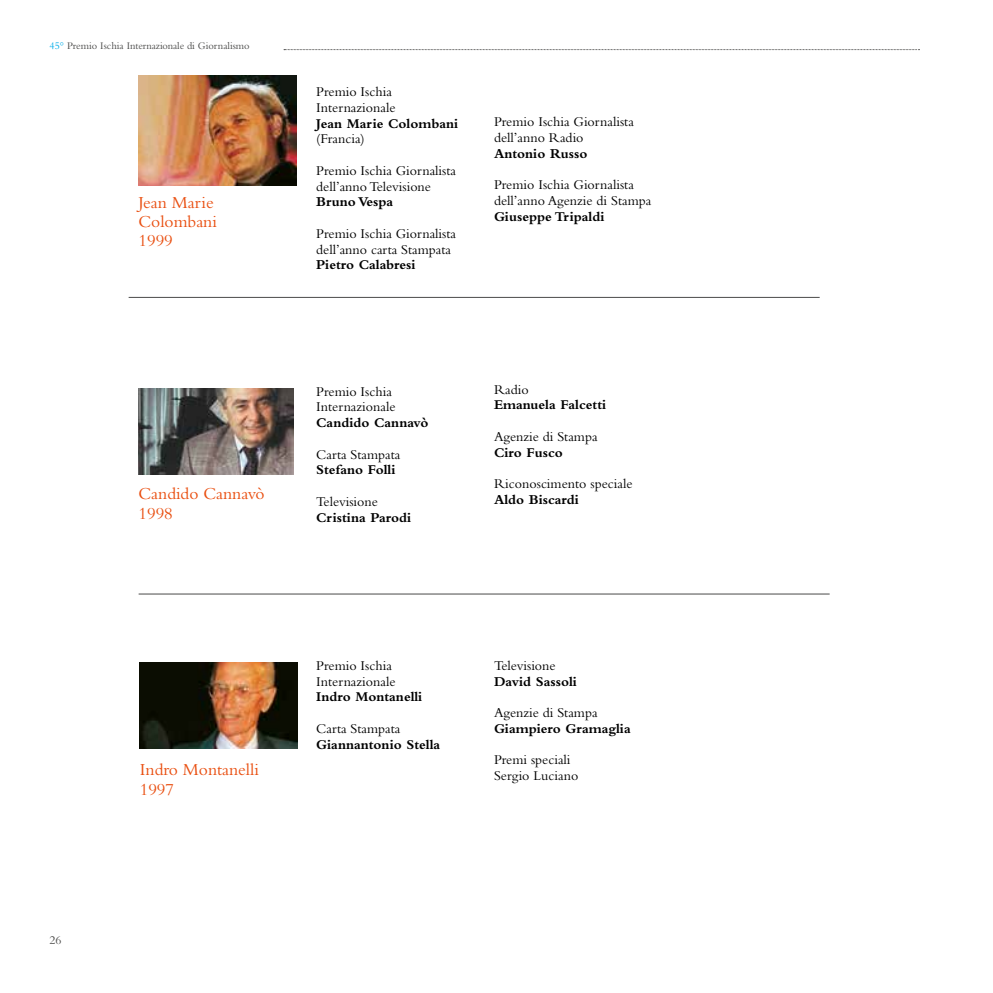
<style>
.page{position:relative;width:993px;height:993px;background:#fff}
.page>*{position:absolute;margin:0;border:0;box-sizing:border-box;transform-origin:0 0}
.t1{font:17.5px/19.2px "Bembo Std";color:#e94e0f}
.t2{font:14px/15.8px "Bembo Std";color:#000}
.t3{font:700 14px "Bembo Std";color:#000}
.t4{font:12.25px "Bembo Std";color:#4a4a49}
.t5{font:10.5px "Bembo Std";color:#4a4a49}
.s1{color:#00ace9}
</style>
<div class="page">
<svg style="left:284px;top:49px;width:635px;height:1px"></svg>
<img style="left:138px;top:388px;width:156px;height:86px">
<img style="left:140px;top:662px;width:157px;height:86px">
<img style="left:138px;top:75px;width:158px;height:111px">
<hr style="left:139px;top:593px;width:690px;height:1px;background:#4a4a49">
<hr style="left:129px;top:297px;width:690px;height:1px;background:#4a4a49">
<p class="t5" style="left:50px;top:39px;width:201px"><span class="s1">45°</span> Premio Ischia Internazionale di Giornalismo</p>
<p class="t1" style="left:138px;top:192px;width:80px">Jean Marie<br>Colombani<br>1999</p>
<p class="t1" style="left:138px;top:483px;width:127px">Candido Cannavò<br>1998</p>
<p class="t2" style="left:316px;top:83px;width:81px">Premio Ischia<br>Internazionale</p>
<p class="t3" style="left:316px;top:115px;width:143px">Jean Marie Colombani</p>
<p class="t2" style="left:316px;top:131px;width:50px">(Francia)</p>
<p class="t2" style="left:316px;top:162px;width:141px">Premio Ischia Giornalista dell’anno Televisione</p>
<p class="t3" style="left:316px;top:194px;width:78px">Bruno Vespa</p>
<p class="t2" style="left:316px;top:225px;width:141px">Premio Ischia Giornalista dell’anno carta Stampata</p>
<p class="t3" style="left:316px;top:257px;width:101px">Pietro Calabresi</p>
<p class="t2" style="left:494px;top:113px;width:141px">Premio Ischia Giornalista dell’anno Radio</p>
<p class="t3" style="left:494px;top:145px;width:95px">Antonio Russo</p>
<p class="t2" style="left:494px;top:176px;width:159px">Premio Ischia Giornalista dell’anno Agenzie di Stampa</p>
<p class="t3" style="left:494px;top:208px;width:112px">Giuseppe Tripaldi</p>
<p class="t2" style="left:316px;top:383px;width:81px">Premio Ischia<br>Internazionale</p>
<p class="t3" style="left:316px;top:415px;width:114px">Candido Cannavò</p>
<p class="t2" style="left:316px;top:446px;width:86px">Carta Stampata</p>
<p class="t3" style="left:316px;top:462px;width:81px">Stefano Folli</p>
<p class="t2" style="left:316px;top:493px;width:63px">Televisione</p>
<p class="t3" style="left:316px;top:509px;width:96px">Cristina Parodi</p>
<p class="t2" style="left:494px;top:381px;width:36px">Radio</p>
<p class="t3" style="left:494px;top:397px;width:114px">Emanuela Falcetti</p>
<p class="t2" style="left:494px;top:428px;width:105px">Agenzie di Stampa</p>
<p class="t3" style="left:494px;top:444px;width:70px">Ciro Fusco</p>
<p class="t2" style="left:494px;top:475px;width:140px">Riconoscimento speciale</p>
<p class="t3" style="left:494px;top:491px;width:86px">Aldo Biscardi</p>
<p class="t1" style="left:140px;top:759px;width:121px">Indro Montanelli<br>1997</p>
<p class="t2" style="left:316px;top:657px;width:81px">Premio Ischia<br>Internazionale</p>
<p class="t3" style="left:316px;top:688px;width:108px">Indro Montanelli</p>
<p class="t2" style="left:316px;top:720px;width:86px">Carta Stampata</p>
<p class="t3" style="left:316px;top:736px;width:125px">Giannantonio Stella</p>
<p class="t2" style="left:494px;top:657px;width:63px">Televisione</p>
<p class="t3" style="left:494px;top:673px;width:84px">David Sassoli</p>
<p class="t2" style="left:494px;top:704px;width:105px">Agenzie di Stampa</p>
<p class="t3" style="left:494px;top:720px;width:138px">Giampiero Gramaglia</p>
<p class="t2" style="left:494px;top:751px;width:86px">Premi speciali<br>Sergio Luciano</p>
<p class="t4" style="left:50px;top:933px;width:14px">26</p>
</div>
